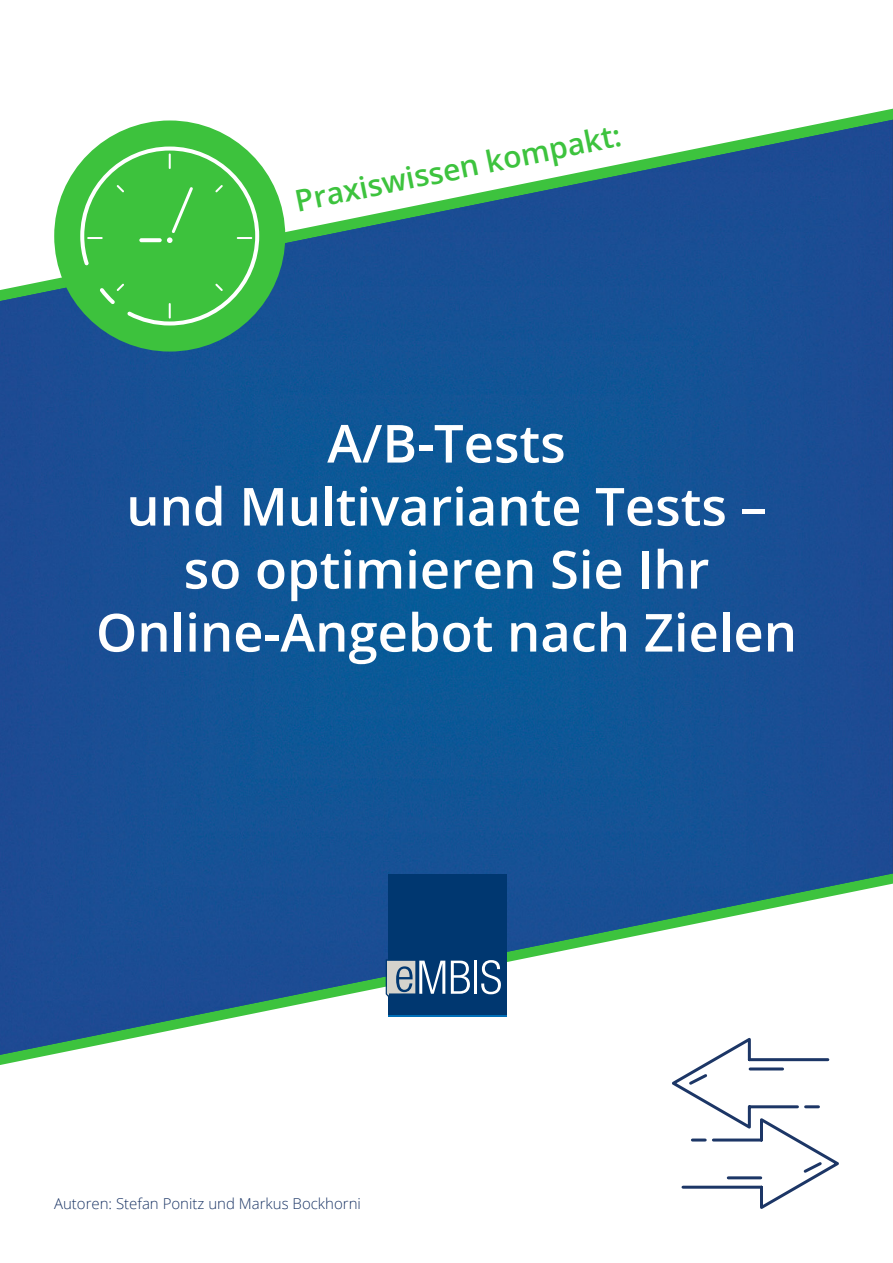
<style>
.page{position:relative;width:893px;height:1263px;background:#fff}
.page>*{position:absolute;margin:0;border:0;box-sizing:border-box;transform-origin:0 0}
.t1{font:600 52.5px/63px "Open Sans";color:#fff;text-align:center}
.t2{font:600 30px "Open Sans";color:#3dc33e}
.t3{font:300 15px "Open Sans";color:#1c3666}
</style>
<div class="page">
<img style="left:0;top:120px;width:893px;height:935px">
<div style="left:388px;top:874px;width:119px;height:143px;background:#003770"></div>
<svg style="left:451px;top:961px;width:19px;height:33px"></svg>
<hr style="left:474px;top:961px;width:3px;height:33px;background:#fff">
<svg style="left:481px;top:960px;width:20px;height:34px"></svg>
<svg style="left:386px;top:959px;width:59px;height:40px"></svg>
<hr style="left:388px;top:1015px;width:119px;height:2px;background:#006eb7">
<div style="left:54px;top:120px;width:231px;height:232px;background:#3dc23d;border-radius:50%"></div>
<svg style="left:80px;top:147px;width:179px;height:178px"></svg>
<svg style="left:667px;top:1034px;width:176px;height:175px"></svg>
<p class="t2" style="left:291px;top:182px;width:333px;rotate:-12deg">Praxiswissen kompakt:</p>
<p class="t1" style="left:96px;top:411px;width:703px">A/B-Tests<br>und Multivariante Tests – so optimieren Sie Ihr<br>Online-Angebot nach Zielen</p>
<p class="t3" style="left:54px;top:1193px;width:308px">Autoren: Stefan Ponitz und Markus Bockhorni</p>
</div>
